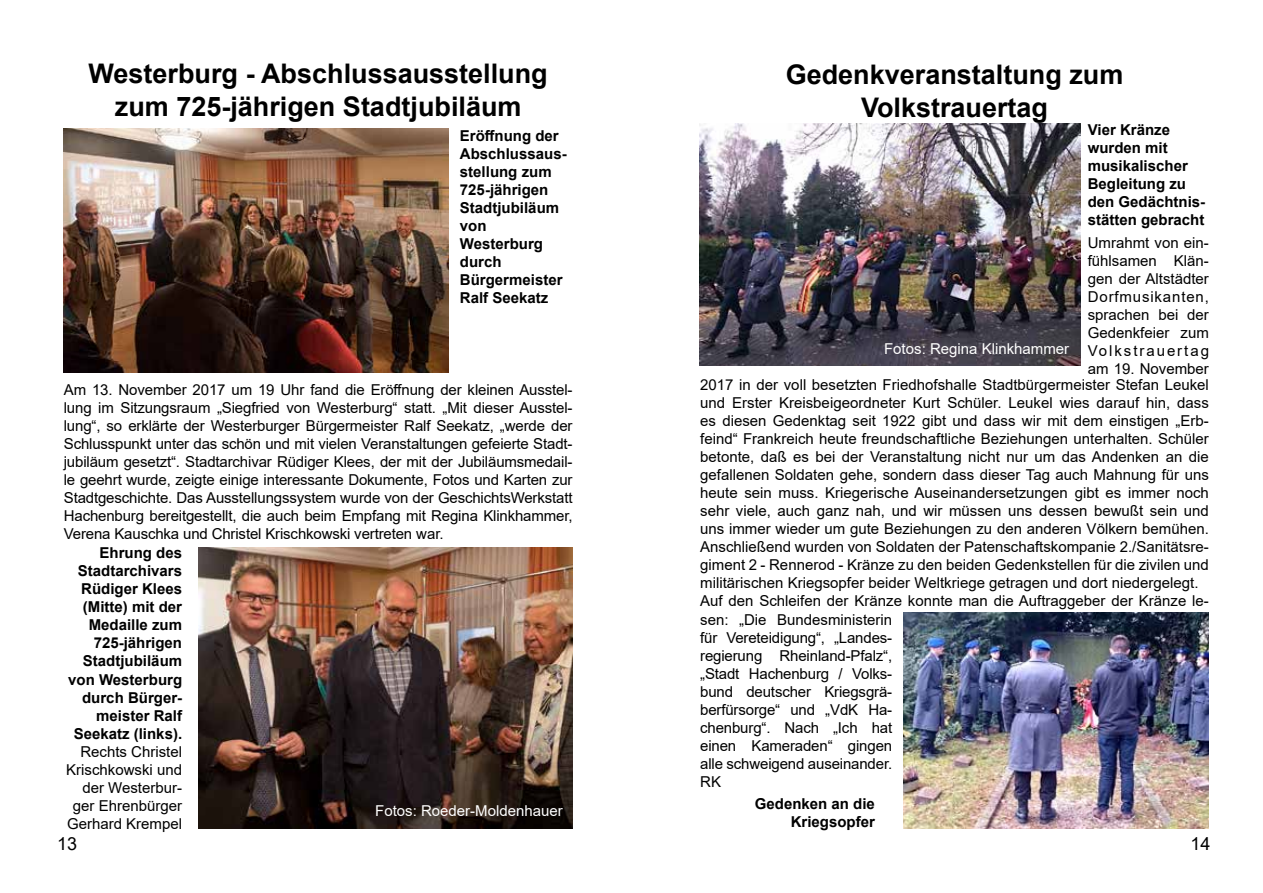
<style>
.page{position:relative;width:1263px;height:893px;background:#fff}
.page>*{position:absolute;margin:0;border:0;box-sizing:border-box;transform-origin:0 0}
.t1{font:700 27px/32.4px "Arial";color:#000;text-align:center}
.t2{font:18px "Arial";color:#000}
.t3{font:15px/18px "Arial";color:#000;text-align:right}
.t4{font:700 15px/18px "Arial";color:#000}
.t5{font:15px "Arial";color:#fff}
.t6{font:15px "Arial";letter-spacing:.055em;color:#000}
.t7{font:15px "Arial";letter-spacing:.13em;color:#000}
</style>
<div class="page">
<img style="left:64px;top:128px;width:385px;height:244px">
<img style="left:199px;top:547px;width:373px;height:282px">
<img style="left:699px;top:124px;width:381px;height:242px">
<img style="left:903px;top:612px;width:306px;height:216px">
<h1 class="t1" style="left:89px;top:58px;width:461px">Westerburg - Abschlussausstellung zum 725-jährigen Stadtjubiläum</h1>
<p class="t4" style="left:460px;top:127px;width:108px">Eröffnung der<br>Abschlussaus&shy;stellung zum<br>725-jährigen<br>Stadtjubiläum von<br>Westerburg durch<br>Bürgermeister<br>Ralf Seekatz</p>
<p class="t3" style="left:64px;top:381px;width:510px;text-align:justify">Am 13. November 2017 um 19 Uhr fand die Eröffnung der kleinen Ausstel&shy;lung im Sitzungsraum „Siegfried von Westerburg“ statt. „Mit dieser Ausstel&shy;lung“, so erklärte der Westerburger Bürgermeister Ralf Seekatz, „werde der Schlusspunkt unter das schön und mit vielen Veranstaltungen gefeierte Stadt&shy;jubiläum gesetzt“. Stadtarchivar Rüdiger Klees, der mit der Jubiläumsmedail&shy;le geehrt wurde, zeigte einige interessante Dokumente, Fotos und Karten zur Stadtgeschichte. Das Ausstellungssystem wurde von der GeschichtsWerkstatt Hachenburg bereitgestellt, die auch beim Empfang mit Regina Klinkhammer, Verena Kauschka und Christel Krischkowski vertreten war.</p>
<p class="t4" style="left:68px;top:544px;width:115px;text-align:right">Ehrung des<br>Stadtarchivars<br>Rüdiger Klees (Mitte) mit der<br>Medaille zum<br>725-jährigen<br>Stadtjubiläum von Westerburg durch Bürger&shy;meister Ralf<br>Seekatz (links).</p>
<p class="t3" style="left:66px;top:742px;width:117px">Rechts Christel<br>Krischkowski und der Westerbur&shy;ger Ehrenbürger<br>Gerhard Krempel</p>
<p class="t5" style="left:375px;top:801px;width:189px">Fotos: Roeder-Moldenhauer</p>
<h1 class="t1" style="left:786px;top:59px;width:339px">Gedenkveranstaltung zum<br>Volkstrauertag</h1>
<p class="t4" style="left:1088px;top:121px;width:119px">Vier Kränze wurden mit musikalischer<br>Begleitung zu den Gedächtnis&shy;stätten gebracht</p>
<p class="t3" style="left:1088px;top:233px;width:123px">Umrahmt von ein-</p>
<p class="t3" style="left:1088px;top:251px;width:123px">fühlsamen Klän-</p>
<p class="t3" style="left:1088px;top:269px;width:123px">gen der Altstädter</p>
<p class="t6" style="left:1088px;top:286px;width:123px">Dorfmusikanten,</p>
<p class="t3" style="left:1088px;top:305px;width:123px">sprachen bei der</p>
<p class="t3" style="left:1088px;top:323px;width:123px">Gedenkfeier zum</p>
<p class="t7" style="left:1088px;top:340px;width:123px">Volkstrauertag</p>
<p class="t3" style="left:1088px;top:359px;width:123px">am 19. November</p>
<p class="t3" style="left:700px;top:376px;width:510px">2017 in der voll besetzten Friedhofshalle Stadtbürgermeister Stefan Leukel</p>
<p class="t3" style="left:700px;top:394px;width:510px">und Erster Kreisbeigeordneter Kurt Schüler. Leukel wies darauf hin, dass</p>
<p class="t3" style="left:700px;top:412px;width:510px">es diesen Gedenktag seit 1922 gibt und dass wir mit dem einstigen „Erb-</p>
<p class="t3" style="left:700px;top:430px;width:510px">feind“ Frankreich heute freundschaftliche Beziehungen unterhalten. Schüler</p>
<p class="t3" style="left:700px;top:448px;width:510px">betonte, daß es bei der Veranstaltung nicht nur um das Andenken an die</p>
<p class="t3" style="left:700px;top:466px;width:510px">gefallenen Soldaten gehe, sondern dass dieser Tag auch Mahnung für uns</p>
<p class="t3" style="left:700px;top:484px;width:510px">heute sein muss. Kriegerische Auseinandersetzungen gibt es immer noch</p>
<p class="t3" style="left:700px;top:502px;width:510px">sehr viele, auch ganz nah, und wir müssen uns dessen bewußt sein und</p>
<p class="t3" style="left:700px;top:520px;width:510px">uns immer wieder um gute Beziehungen zu den anderen Völkern bemühen.</p>
<p class="t3" style="left:700px;top:538px;width:510px">Anschließend wurden von Soldaten der Patenschaftskompanie 2./Sanitätsre-</p>
<p class="t3" style="left:700px;top:556px;width:510px">giment 2 - Rennerod - Kränze zu den beiden Gedenkstellen für die zivilen und</p>
<p class="t3" style="left:700px;top:574px;width:500px">militärischen Kriegsopfer beider Weltkriege getragen und dort niedergelegt.</p>
<p class="t3" style="left:700px;top:592px;width:510px">Auf den Schleifen der Kränze konnte man die Auftraggeber der Kränze le-</p>
<p class="t3" style="left:700px;top:611px;width:194px">sen: „Die Bundesministerin</p>
<p class="t3" style="left:700px;top:629px;width:194px">für Vereteidigung“, „Landes-</p>
<p class="t3" style="left:700px;top:647px;width:194px">regierung Rheinland-Pfalz“,</p>
<p class="t3" style="left:700px;top:665px;width:194px">„Stadt Hachenburg / Volks-</p>
<p class="t3" style="left:700px;top:683px;width:194px">bund deutscher Kriegsgrä-</p>
<p class="t3" style="left:700px;top:701px;width:194px">berfürsorge“ und „VdK Ha-</p>
<p class="t3" style="left:700px;top:719px;width:194px">chenburg“. Nach „Ich hat</p>
<p class="t3" style="left:700px;top:737px;width:193px">einen Kameraden“ gingen</p>
<p class="t3" style="left:700px;top:755px;width:193px">alle schweigend auseinander.</p>
<p class="t3" style="left:700px;top:773px;width:22px">RK</p>
<p class="t4" style="left:755px;top:795px;width:122px;text-align:right">Gedenken an die<br>Kriegsopfer</p>
<p class="t5" style="left:884px;top:339px;width:187px">Fotos: Regina Klinkhammer</p>
<p class="t2" style="left:57px;top:831px;width:22px">13</p>
<p class="t2" style="left:1190px;top:831px;width:22px">14</p>
</div>
